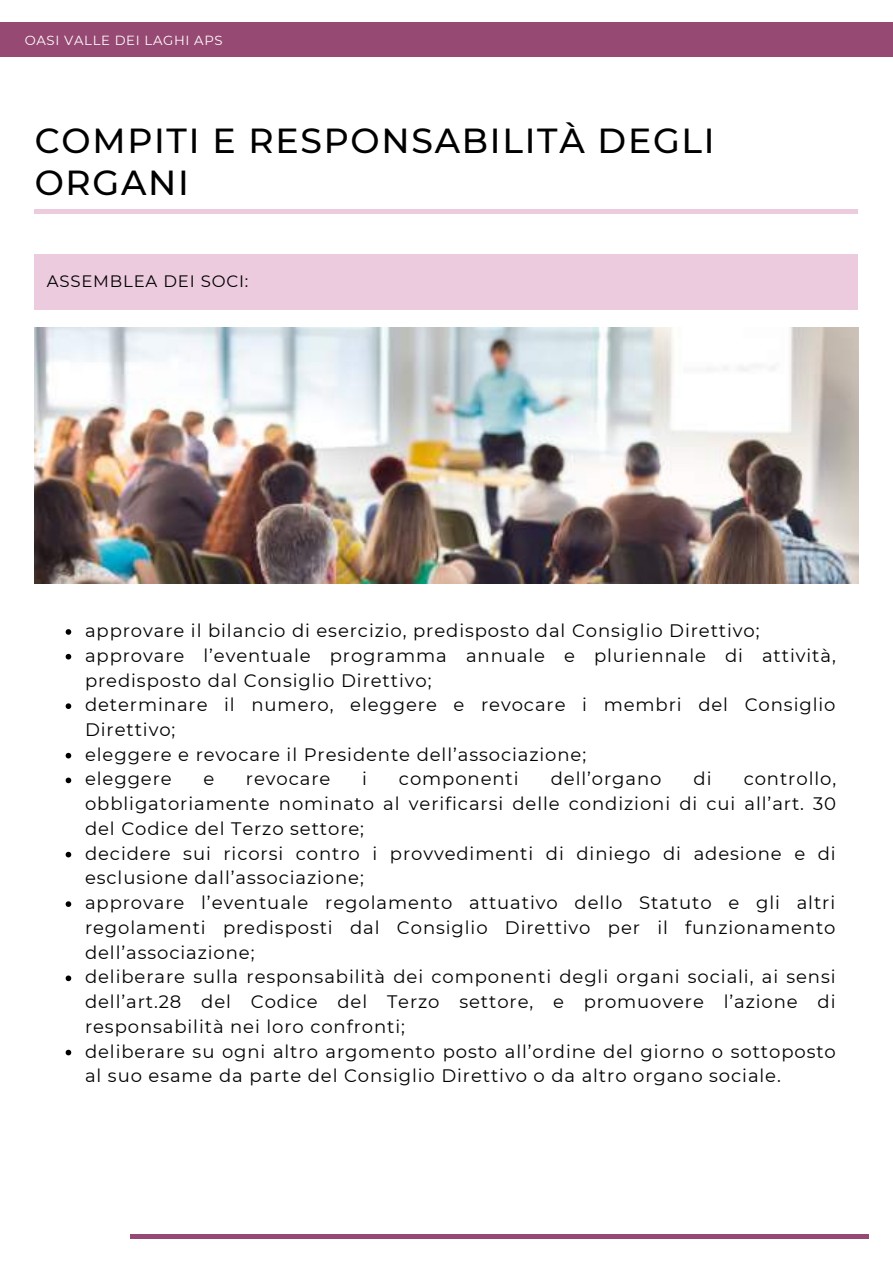
<style>
.page{position:relative;width:893px;height:1264px;background:#fff}
.page>*{position:absolute;margin:0;border:0;box-sizing:border-box;transform-origin:0 0}
.t1{font:500 34.65px/42.8px "Montserrat";letter-spacing:.05em;color:#000}
.t2{font:18px/24.8px "Montserrat";letter-spacing:.05em;color:#000}
.t3{font:16.5px "Montserrat";letter-spacing:.05em;color:#000}
.t4{font:13.2px "Montserrat";letter-spacing:.05em;color:#fff}
</style>
<div class="page">
<div style="left:0;top:22px;width:892px;height:34px;background:#964972"></div>
<div style="left:35px;top:209px;width:822px;height:5px;background:#eccbdf"></div>
<div style="left:35px;top:254px;width:822px;height:55px;background:#eccbdf"></div>
<div style="left:130px;top:1233px;width:738px;height:5px;background:#964972"></div>
<img style="left:35px;top:327px;width:822px;height:256px">
<svg style="left:66px;top:629px;width:5px;height:5px"></svg>
<svg style="left:66px;top:654px;width:5px;height:5px"></svg>
<svg style="left:66px;top:703px;width:5px;height:6px"></svg>
<svg style="left:66px;top:752px;width:5px;height:6px"></svg>
<svg style="left:66px;top:777px;width:5px;height:6px"></svg>
<svg style="left:66px;top:851px;width:5px;height:6px"></svg>
<svg style="left:66px;top:901px;width:5px;height:5px"></svg>
<svg style="left:66px;top:975px;width:5px;height:6px"></svg>
<svg style="left:66px;top:1049px;width:5px;height:6px"></svg>
<p class="t4" style="left:25px;top:32px;width:199px">OASI VALLE DEI LAGHI APS</p>
<h1 class="t1" style="left:35px;top:119px;width:681px">COMPITI E RESPONSABILITÀ DEGLI<br>ORGANI</h1>
<p class="t3" style="left:47px;top:271px;width:203px">ASSEMBLEA DEI SOCI:</p>
<p class="t2" style="left:85px;top:618px;width:752px">approvare il bilancio di esercizio, predisposto dal Consiglio Direttivo; approvare l’eventuale programma annuale e pluriennale di attività, predisposto dal Consiglio Direttivo;<br>determinare il numero, eleggere e revocare i membri del Consiglio Direttivo;<br>eleggere e revocare il Presidente dell’associazione;<br>eleggere</p>
<p class="t2" style="left:203px;top:766px;width:12px">e</p>
<p class="t2" style="left:246px;top:766px;width:86px">revocare</p>
<p class="t2" style="left:362px;top:766px;width:6px">i</p>
<p class="t2" style="left:399px;top:766px;width:121px">componenti</p>
<p class="t2" style="left:550px;top:766px;width:112px">dell’organo</p>
<p class="t2" style="left:693px;top:766px;width:19px">di</p>
<p class="t2" style="left:85px;top:766px;width:752px;text-indent:658px">controllo, obbligatoriamente nominato al verificarsi delle condizioni di cui all’art. 30 del Codice del Terzo settore;<br>decidere sui ricorsi contro i provvedimenti di diniego di adesione e di esclusione dall’associazione;<br>approvare l’eventuale regolamento attuativo dello Statuto e gli altri regolamenti predisposti dal Consiglio Direttivo per il funzionamento dell’associazione;<br>deliberare sulla responsabilità dei componenti degli organi sociali, ai sensi dell’art.28 del Codice del Terzo settore, e promuovere l’azione di responsabilità nei loro confronti;<br>deliberare su ogni altro argomento posto all’ordine del giorno o sottoposto al suo esame da parte del Consiglio Direttivo o da altro organo sociale.</p>
</div>
